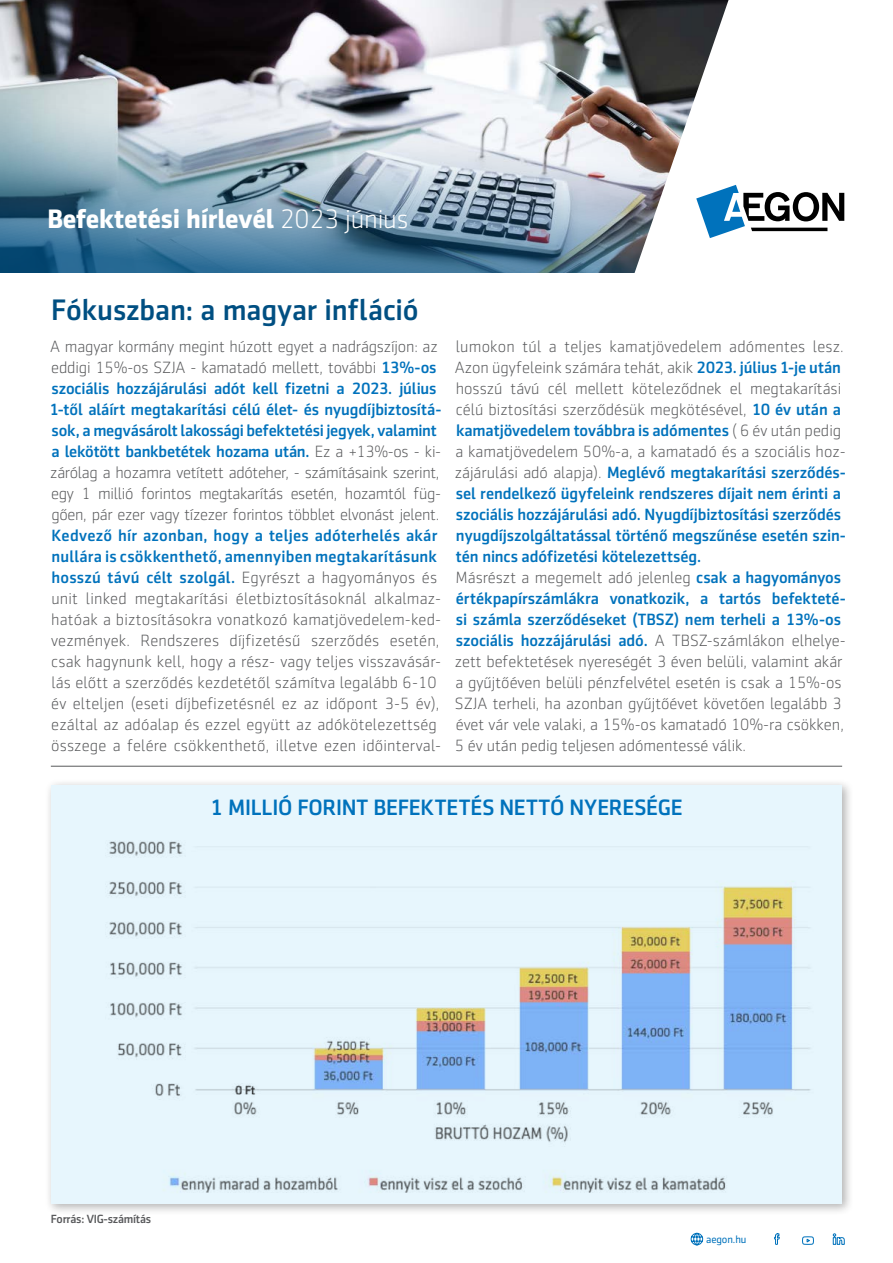
<style>
.page{position:relative;width:893px;height:1263px;background:#fff}
.page>*{position:absolute;margin:0;border:0;box-sizing:border-box;transform-origin:0 0}
.t1{font:500 30px "Sentico Sans DT";letter-spacing:-.005em;color:#004f82}
.t2{font:700 27px "Sentico Sans DT";letter-spacing:-.01em;color:#fff}
.t3{font:500 22.5px "Sentico Sans DT";letter-spacing:-.005em;color:#0072bc}
.t4{font:300 16.5px/21px "Sentico Sans DT";color:#58595b}
.t5{font:300 16.5px/21px "Sentico Sans DT";letter-spacing:-.02em;color:#58595b}
.t6{font:500 12px "Sentico Sans DT";letter-spacing:-.02em;color:#58595b}
.t7{font:10.8px "Sentico Sans DT";letter-spacing:-.01em;color:#0072bc}
.s1{font-weight:300}
.s2{font-weight:500;color:#0072bc}
</style>
<div class="page">
<img style="left:0;top:0;width:632px;height:273px">
<svg style="left:632px;top:0;width:213px;height:273px"></svg>
<svg style="left:696px;top:185px;width:148px;height:53px"></svg>
<hr style="left:51px;top:766px;width:791px;height:1px;background:#58595b">
<svg style="left:802px;top:1237px;width:12px;height:8px"></svg>
<svg style="left:832px;top:1233px;width:13px;height:12px"></svg>
<svg style="left:774px;top:1233px;width:6px;height:12px"></svg>
<svg style="left:690px;top:1232px;width:14px;height:14px"></svg>
<div style="left:45px;top:779px;width:809px;height:436px;background:#000;opacity:.3"></div>
<div style="left:51px;top:784px;width:791px;height:419px;background:#e7f6fd"></div>
<img style="left:109px;top:840px;width:702px;height:353px">
<h2 class="t2" style="left:47px;top:203px;width:362px">Befektetési hírlevél <span class="s1">2023 június</span></h2>
<h1 class="t1" style="left:51px;top:293px;width:369px">Fókuszban: a magyar infláció</h1>
<p class="t5" style="left:49px;top:336px;width:393px">A magyar kormány megint húzott egyet a nadrágszíjon: az eddigi 15%-os SZJA - kamatadó mellett, további <span class="s2">13%-os szociális hozzájárulási adót kell fizetni a 2023. július 1-től aláírt megtakarítási célú élet- és nyugdíjbiztosítá&shy;sok, a megvásárolt lakossági befektetési jegyek, valamint a lekötött bankbetétek hozama után.</span> Ez a +13%-os - ki&shy;zárólag a hozamra vetített adóteher, - számításaink szerint, egy 1 millió forintos megtakarítás esetén, hozamtól füg&shy;gően, pár ezer vagy tízezer forintos többlet elvonást jelent.</p>
<p class="t4" style="left:51px;top:525px;width:392px"><span class="s2">Kedvező hír azonban, hogy a teljes adóterhelés akár nullára is csökkenthető, amennyiben megtakarításunk hosszú távú célt szolgál.</span> Egyrészt a hagyományos és unit linked megtakarítási életbiztosításoknál alkalmaz&shy;hatóak a biztosításokra vonatkozó kamatjövedelem-ked&shy;vezmények. Rendszeres díjfizetésű szerződés esetén, csak hagynunk kell, hogy a rész- vagy teljes visszavásár&shy;lás előtt a szerződés kezdetétől számítva legalább 6-10 év elteljen (eseti díjbefizetésnél ez az időpont 3-5 év), ezáltal az adóalap és ezzel együtt az adókötelezettség összege a felére csökkenthető, illetve ezen időinterval-</p>
<p class="t4" style="left:455px;top:336px;width:393px">lumokon túl a teljes kamatjövedelem adómentes lesz.<br>Azon ügyfeleink számára tehát, akik <span class="s2">2023. július 1-je után </span>hosszú távú cél mellett köteleződnek el megtakarítási célú biztosítási szerződésük megkötésével, <span class="s2">10 év után a kamatjövedelem továbbra is adómentes</span> ( 6 év után pedig a kamatjövedelem 50%-a, a kamatadó és a szociális hoz&shy;zájárulási adó alapja). <span class="s2">Meglévő megtakarítási szerződés&shy;sel rendelkező ügyfeleink rendszeres díjait nem érinti a szociális hozzájárulási adó. Nyugdíjbiztosítási szerződés nyugdíjszolgáltatással történő megszűnése esetén szin&shy;tén nincs adófizetési kötelezettség.<br></span>Másrészt a megemelt adó jelenleg <span class="s2">csak a hagyományos értékpapírszámlákra vonatkozik, a tartós befekteté&shy;si számla szerződéseket (TBSZ) nem terheli a 13%-os szociális hozzájárulási adó.</span> A TBSZ-számlákon elhelye&shy;zett befektetések nyereségét 3 éven belüli, valamint akár a gyűjtőéven belüli pénzfelvétel esetén is csak a 15%-os SZJA terheli, ha azonban gyűjtőévet követően legalább 3 évet vár vele valaki, a 15%-os kamatadó 10%-ra csökken, 5 év után pedig teljesen adómentessé válik.</p>
<h3 class="t3" style="left:210px;top:795px;width:474px">1 MILLIÓ FORINT BEFEKTETÉS NETTÓ NYERESÉGE</h3>
<p class="t6" style="left:51px;top:1212px;width:102px">Forrás: VIG-számítás</p>
<p class="t7" style="left:706px;top:1233px;width:42px">aegon.hu</p>
</div>
